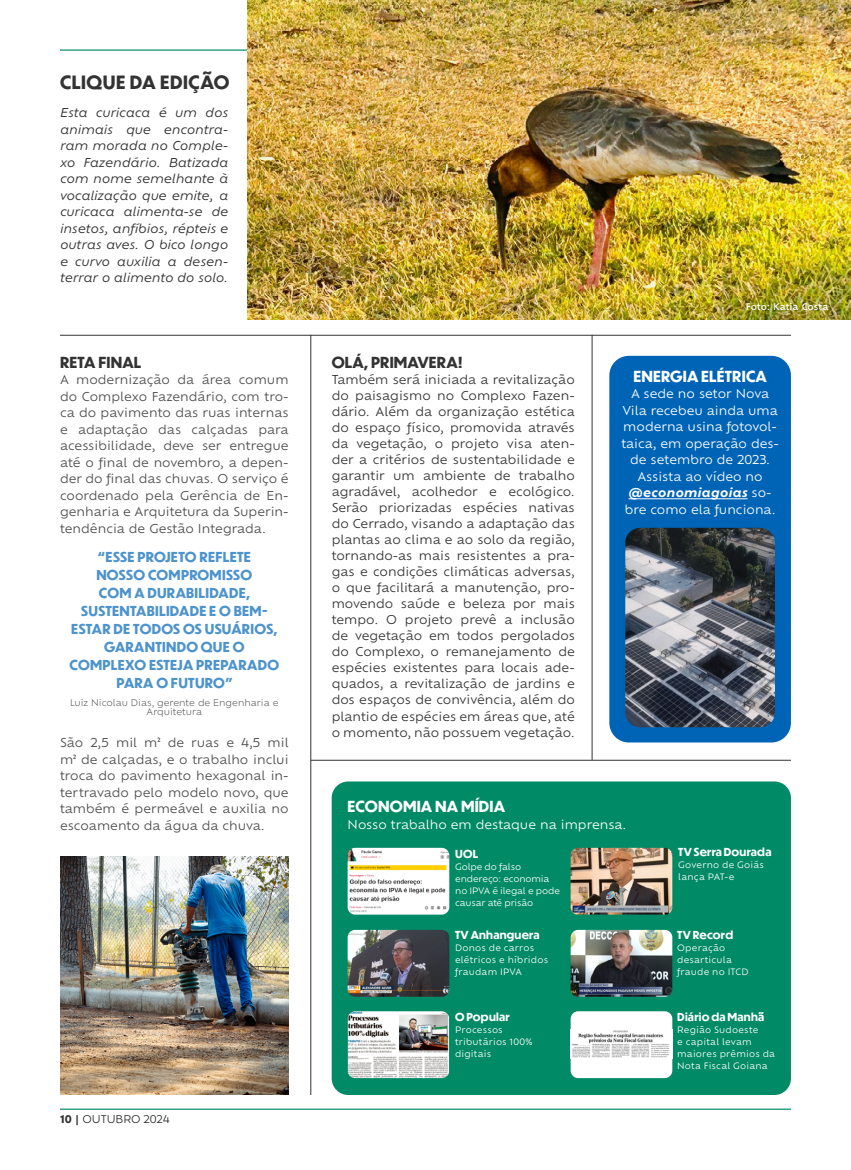
<style>
.page{position:relative;width:851px;height:1170px;background:#fff}
.page>*{position:absolute;margin:0;border:0;box-sizing:border-box;transform-origin:0 0}
.t1{font:700 18px "Dunbar Tall";letter-spacing:.03em;color:#333}
.t2{font:700 15px "Dunbar Tall";letter-spacing:.01em;color:#fff}
.t3{font:700 15px "Dunbar Tall";letter-spacing:.01em;color:#333}
.t4{font:700 13.5px/18px "Dunbar Tall";letter-spacing:.02em;color:#4d93cc;text-align:center}
.t5{font:12px/16px "Ofelia Text";color:#333;text-align:justify}
.t6{font:12px/16.5px "Ofelia Text";color:#4d4d4d;text-align:justify}
.t7{font:italic 12px/16.5px "Ofelia Text";color:#333;text-align:justify}
.t8{font:12px/16.5px "Ofelia Text";color:#fff;text-align:center}
.t9{font:700 10.8px "Dunbar Tall";letter-spacing:.025em;color:#fff}
.t10{font:10.5px "Ofelia Text";letter-spacing:-.005em;color:#333}
.t11{font:300 9px/9px "Ofelia Text";color:#4d4d4d;text-align:center}
.t12{font:500 9px "Ofelia Text";color:#fff}
.t13{font:8.7px/12px "Ofelia Text";letter-spacing:.02em;color:#fff}
.t14{font:8.7px/12px "Ofelia Text";letter-spacing:-.015em;color:#fff}
.s1{font-weight:700}
.s2{font-weight:500}
.s3{font-weight:700;font-style:italic}
</style>
<div class="page">
<hr style="left:60px;top:49px;width:790px;height:2px;background:#33a184">
<hr style="left:60px;top:1108px;width:730px;height:2px;background:#33a184">
<div style="left:331px;top:782px;width:459px;height:313px;background:#008a65;border-radius:16px"></div>
<img style="left:248px;top:0;width:602px;height:320px">
<img style="left:570px;top:848px;width:102px;height:67px">
<div style="left:570px;top:1011px;width:102px;height:67px;background:#fff;border-radius:8px"></div>
<img style="left:572px;top:1030px;width:97px;height:28px">
<img style="left:347px;top:848px;width:102px;height:67px">
<img style="left:570px;top:930px;width:102px;height:67px">
<img style="left:348px;top:1011px;width:101px;height:67px">
<img style="left:347px;top:930px;width:102px;height:67px">
<hr style="left:60px;top:335px;width:730px;height:1px;background:#333">
<hr style="left:311px;top:760px;width:480px;height:1px;background:#333">
<hr style="left:310px;top:335px;width:1px;height:760px;background:#333">
<hr style="left:591px;top:335px;width:1px;height:425px;background:#333">
<div style="left:609px;top:356px;width:181px;height:387px;background:#0064b6;border-radius:20px"></div>
<hr style="left:628px;top:498px;width:119px;height:1px;background:#fff">
<img style="left:60px;top:857px;width:229px;height:238px">
<img style="left:625px;top:528px;width:150px;height:199px">
<h1 class="t1" style="left:60px;top:69px;width:171px">CLIQUE DA EDIÇÃO</h1>
<p class="t7" style="left:60px;top:103px;width:170px">Esta curicaca é um dos animais que encontra&shy;ram morada no Comple&shy;xo Fazendário. Batizada com nome semelhante à vocalização que emite, a curicaca alimenta-se de insetos, anfíbios, répteis e outras aves. O bico longo e curvo auxilia a desen&shy;terrar o alimento do solo.</p>
<p class="t3" style="left:60px;top:351px;width:83px">RETA FINAL</p>
<p class="t6" style="left:60px;top:370px;width:230px">A modernização da área comum do Complexo Fazendário, com tro&shy;ca do pavimento das ruas internas e adaptação das calçadas para acessibilidade, deve ser entregue até o final de novembro, a depen&shy;der do final das chuvas. O serviço é coordenado pela Gerência de En&shy;genharia e Arquitetura da Superin&shy;tendência de Gestão Integrada.</p>
<p class="t4" style="left:70px;top:548px;width:211px">“ESSE PROJETO REFLETE<br>NOSSO COMPROMISSO<br>COM A DURABILIDADE,<br>SUSTENTABILIDADE E O BEM-<br>ESTAR DE TODOS OS USUÁRIOS,<br>GARANTINDO QUE O<br>COMPLEXO ESTEJA PREPARADO<br>PARA O FUTURO”</p>
<p class="t11" style="left:70px;top:698px;width:210px">Luiz Nicolau Dias, gerente de Engenharia e<br>Arquitetura</p>
<p class="t6" style="left:60px;top:733px;width:230px">São 2,5 mil m² de ruas e 4,5 mil m² de calçadas, e o trabalho inclui troca do pavimento hexagonal in&shy;tertravado pelo modelo novo, que também é permeável e auxilia no escoamento da água da chuva.</p>
<p class="t10" style="left:60px;top:1111px;width:111px"><span class="s1">10</span> <span class="s2">|</span> OUTUBRO 2024</p>
<p class="t12" style="left:745px;top:300px;width:84px">Foto: Katia Costa</p>
<p class="t3" style="left:331px;top:351px;width:133px">OLÁ, PRIMAVERA!</p>
<p class="t5" style="left:331px;top:370px;width:245px">Também será iniciada a revitalização do paisagismo no Complexo Fazen&shy;dário. Além da organização estética do espaço físico, promovida através da vegetação, o projeto visa aten&shy;der a critérios de sustentabilidade e garantir um ambiente de trabalho agradável, acolhedor e ecológico.<br>Serão priorizadas espécies nativas do Cerrado, visando a adaptação das plantas ao clima e ao solo da região, tornando-as mais resistentes a pra&shy;gas e condições climáticas adversas, o que facilitará a manutenção, pro&shy;movendo saúde e beleza por mais tempo. O projeto prevê a inclusão de vegetação em todos pergolados do Complexo, o remanejamento de espécies existentes para locais ade&shy;quados, a revitalização de jardins e dos espaços de convivência, além do plantio de espécies em áreas que, até o momento, não possuem vegetação.</p>
<p class="t2" style="left:633px;top:365px;width:135px">ENERGIA ELÉTRICA</p>
<p class="t8" style="left:621px;top:384px;width:159px">A sede no setor Nova<br>Vila recebeu ainda uma moderna usina fotovol&shy;taica, em operação des&shy;de setembro de 2023.<br>Assista ao vídeo no <span class="s3">@economiagoias</span> so&shy;bre como ela funciona.</p>
<p class="t2" style="left:347px;top:796px;width:159px">ECONOMIA NA MÍDIA</p>
<p class="t8" style="left:347px;top:815px;width:280px">Nosso trabalho em destaque na imprensa.</p>
<p class="t9" style="left:455px;top:846px;width:24px">UOL</p>
<p class="t14" style="left:455px;top:860px;width:106px">Golpe do falso endereço: economia no IPVA é ilegal e pode causar até prisão</p>
<p class="t9" style="left:455px;top:927px;width:86px">TV Anhanguera</p>
<p class="t13" style="left:455px;top:941px;width:95px">Donos de carros elétricos e híbridos fraudam IPVA</p>
<p class="t9" style="left:455px;top:1009px;width:56px">O Popular</p>
<p class="t13" style="left:455px;top:1024px;width:79px">Processos tributários 100% digitais</p>
<p class="t9" style="left:678px;top:844px;width:95px">TV Serra Dourada</p>
<p class="t13" style="left:678px;top:858px;width:87px">Governo de Goiás lança PAT-e</p>
<p class="t9" style="left:677px;top:927px;width:57px">TV Record</p>
<p class="t13" style="left:677px;top:941px;width:73px">Operação desarticula fraude no ITCD</p>
<p class="t9" style="left:677px;top:1009px;width:88px">Diário da Manhã</p>
<p class="t13" style="left:677px;top:1024px;width:99px">Região Sudoeste<br>e capital levam maiores prêmios da<br>Nota Fiscal Goiana</p>
</div>
